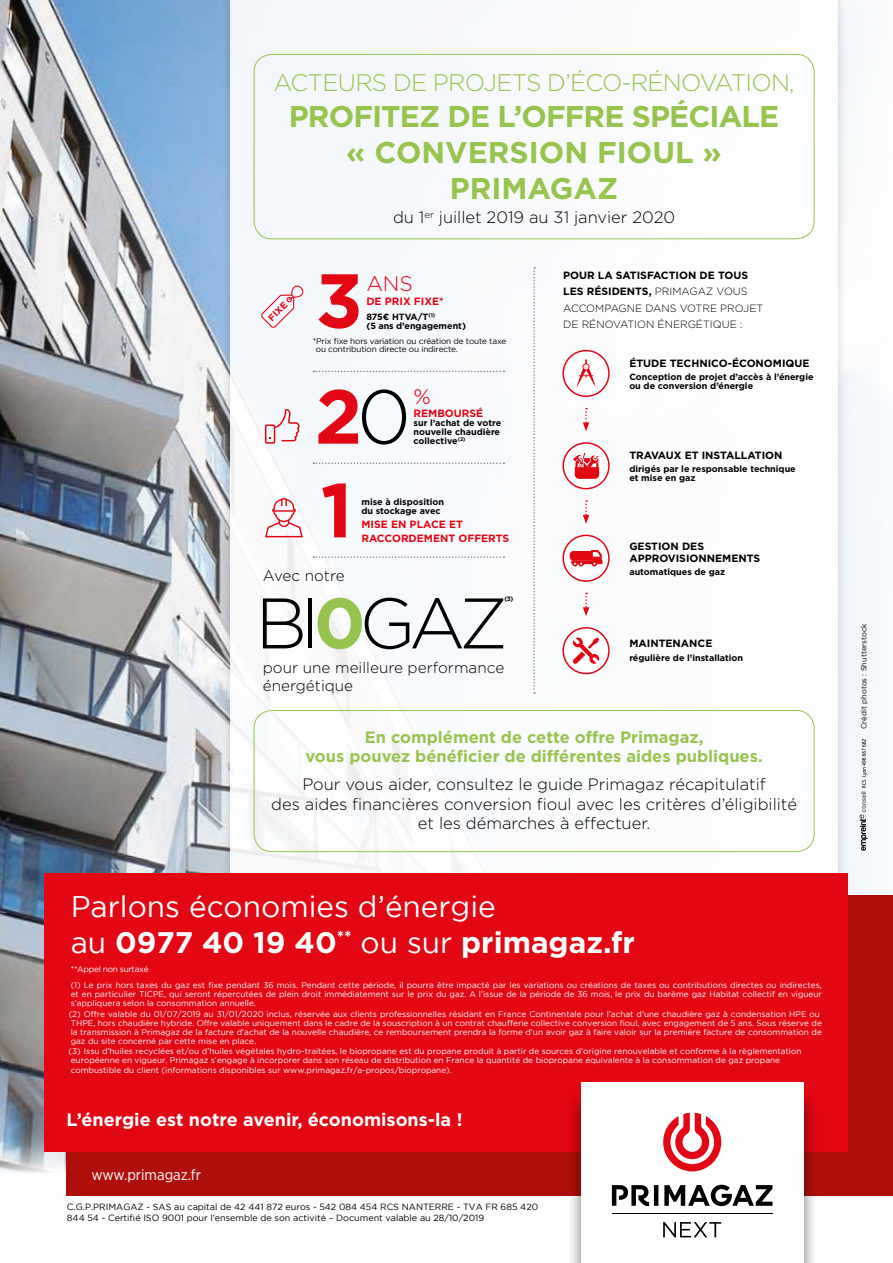
<style>
.page{position:relative;width:893px;height:1263px;background:#fff}
.page>*{position:absolute;margin:0;border:0;box-sizing:border-box;transform-origin:0 0}
.t1{font:700 76.5px/93.8px "Gotham";color:#e30613}
.t2{font:300 71.4px "Gotham";color:#000}
.t3{font:700 30px/36px "Gotham";letter-spacing:-.03em;color:#97c44e;text-align:center}
.t4{font:29.7px/35.7px "Gotham";color:#fff}
.t5{font:300 24px "Gotham";letter-spacing:-.03em;color:#97c44e}
.t6{font:300 21.15px "Gotham";color:#e30613}
.t7{font:700 18px "Gotham";color:#fff}
.t8{font:300 16.5px/19.5px "Gotham";color:#000;text-align:center}
.t9{font:700 16.5px/19.5px "Gotham";color:#97c44e;text-align:center}
.t10{font:300 15.3px/18.3px "Gotham";color:#000}
.t11{font:15px "Gotham Narrow";color:#fff}
.t12{font:300 10.5px/16.5px "Gotham";color:#000}
.t13{font:700 10.5px/12.6px "Gotham";color:#000}
.t14{font:700 10.5px/13.5px "Gotham";color:#e30613}
.t15{font:700 9.45px "Gotham";color:#e30613}
.t16{font:700 9px/9px "Gotham";color:#000}
.t17{font:9px/10.8px "Gotham";color:#000}
.t18{font:8.25px/9px "Gotham";color:#fff;text-align:justify}
.t19{font:8.25px/9.1px "Gotham";color:#fff}
.t20{font:8.25px/8.2px "Gotham";letter-spacing:-.02em;color:#000}
.t21{font:8.25px "Gotham";letter-spacing:-.03em;color:#fff}
.t22{font:7.5px "Gotham";color:#000}
.t23{font:700 6.3px "Gotham";color:#000}
.s1{font-weight:300;font-size:76.05px;color:#000}
.s2{font-weight:700;color:#97c44e}
.s3{font-weight:700}
.s4{font-style:inherit}
</style>
<div class="page">
<img style="left:0;top:0;width:870px;height:1131px">
<div style="left:221px;top:0;width:626px;height:1125px;background:#000;opacity:.2"></div>
<div style="left:230px;top:0;width:608px;height:1116px;background:#fff"></div>
<div style="left:67px;top:895px;width:826px;height:301px;background:#ae0f0a"></div>
<div style="left:45px;top:873px;width:803px;height:278px;background:#e30613"></div>
<svg style="left:313px;top:462px;width:191px;height:2px"></svg>
<svg style="left:313px;top:556px;width:191px;height:2px"></svg>
<svg style="left:313px;top:371px;width:191px;height:1px"></svg>
<svg style="left:533px;top:267px;width:2px;height:427px"></svg>
<div style="left:254px;top:54px;width:560px;height:185px;border:1px solid #97c44e;border-radius:18px"></div>
<svg style="left:265px;top:409px;width:35px;height:35px"></svg>
<svg style="left:261px;top:285px;width:42px;height:43px"></svg>
<svg style="left:265px;top:498px;width:38px;height:39px"></svg>
<div style="left:562px;top:350px;width:48px;height:47px;border:2px solid #e30613;border-radius:50%"></div>
<svg style="left:576px;top:359px;width:20px;height:28px"></svg>
<div style="left:562px;top:442px;width:48px;height:47px;border:2px solid #e30613;border-radius:50%"></div>
<svg style="left:573px;top:453px;width:26px;height:26px"></svg>
<div style="left:562px;top:535px;width:48px;height:47px;border:2px solid #e30613;border-radius:50%"></div>
<svg style="left:570px;top:550px;width:32px;height:16px"></svg>
<div style="left:562px;top:627px;width:48px;height:47px;border:2px solid #e30613;border-radius:50%"></div>
<svg style="left:573px;top:637px;width:26px;height:27px"></svg>
<div style="left:254px;top:710px;width:560px;height:142px;border:1px solid #97c44e;border-radius:18px"></div>
<svg style="left:583px;top:408px;width:6px;height:23px"></svg>
<svg style="left:583px;top:500px;width:6px;height:24px"></svg>
<svg style="left:583px;top:593px;width:6px;height:23px"></svg>
<div style="left:567px;top:1088px;width:252px;height:175px;background:#000;opacity:.5"></div>
<div style="left:581px;top:1083px;width:223px;height:180px;background:#fff"></div>
<hr style="left:612px;top:1213px;width:160px;height:1px;background:#000">
<svg style="left:663px;top:1222px;width:58px;height:15px"></svg>
<svg style="left:612px;top:1185px;width:160px;height:21px"></svg>
<svg style="left:663px;top:1113px;width:58px;height:58px"></svg>
<svg style="left:859px;top:739px;width:9px;height:112px"></svg>
<h3 class="t5" style="left:273px;top:67px;width:523px">ACTEURS DE PROJETS D’ÉCO-RÉNOVATION,</h3>
<h3 class="t3" style="left:289px;top:98px;width:492px">PROFITEZ DE L’OFFRE SPÉCIALE « CONVERSION FIOUL »<br>PRIMAGAZ</h3>
<h3 class="t8" style="left:393px;top:207px;width:284px">du 1<sup>er</sup> juillet 2019 au 31 janvier 2020</h3>
<p class="t15" style="left:265px;top:315px;width:24px;rotate:-45deg">FIXE</p>
<h1 class="t1" style="left:316px;top:253px;width:49px">3</h1>
<h3 class="t6" style="left:366px;top:270px;width:48px">ANS</h3>
<p class="t14" style="left:366px;top:294px;width:79px">DE PRIX FIXE*</p>
<p class="t16" style="left:366px;top:313px;width:70px">875€ HTVA/T<sup>(1)</sup></p>
<p class="t16" style="left:366px;top:322px;width:101px">(5 ans d’engagement)</p>
<p class="t20" style="left:316px;top:336px;width:192px;text-indent:-3px">*Prix fixe hors variation ou création de toute taxe ou contribution directe ou indirecte.</p>
<h3 class="t6" style="left:414px;top:383px;width:19px">%</h3>
<h1 class="t1" style="left:315px;top:369px;width:98px">2<span class="s1">0<br></span>1</h1>
<p class="t14" style="left:414px;top:406px;width:71px">REMBOURSÉ</p>
<p class="t16" style="left:414px;top:418px;width:89px">sur l’achat de votre nouvelle chaudière collective<sup>(2)</sup></p>
<p class="t16" style="left:361px;top:498px;width:84px">mise à disposition du stockage avec</p>
<p class="t14" style="left:361px;top:517px;width:149px">MISE EN PLACE ET<br>RACCORDEMENT OFFERTS</p>
<h3 class="t10" style="left:263px;top:566px;width:83px">Avec notre</h3>
<h2 class="t2" style="left:256px;top:578px;width:254px">BI<span class="s2">0</span>GAZ</h2>
<p class="t23" style="left:504px;top:595px;width:10px">(3)</p>
<h3 class="t10" style="left:263px;top:658px;width:243px">pour une meilleure performance énergétique</h3>
<p class="t12" style="left:563px;top:266px;width:201px"><span class="s3">POUR LA SATISFACTION DE TOUS<br>LES RÉSIDENTS,</span> PRIMAGAZ VOUS<br>ACCOMPAGNE DANS VOTRE PROJET<br>DE RÉNOVATION ÉNERGÉTIQUE :</p>
<p class="t13" style="left:629px;top:356px;width:182px">ÉTUDE TECHNICO-ÉCONOMIQUE</p>
<p class="t16" style="left:629px;top:372px;width:186px">Conception de projet d’accès à l’énergie ou de conversion d’énergie</p>
<p class="t13" style="left:629px;top:449px;width:155px">TRAVAUX ET INSTALLATION</p>
<p class="t16" style="left:629px;top:464px;width:168px">dirigés par le responsable technique et mise en gaz</p>
<p class="t13" style="left:629px;top:539px;width:132px">GESTION DES<br>APPROVISIONNEMENTS</p>
<p class="t16" style="left:629px;top:568px;width:97px">automatiques de gaz</p>
<p class="t13" style="left:629px;top:637px;width:85px">MAINTENANCE</p>
<p class="t16" style="left:629px;top:653px;width:115px">régulière de l’installation</p>
<h3 class="t9" style="left:305px;top:727px;width:459px">En complément de cette offre Primagaz,<br>vous pouvez bénéficier de différentes aides publiques.</h3>
<h3 class="t8" style="left:271px;top:774px;width:527px">Pour vous aider, consultez le guide Primagaz récapitulatif<br>des aides financières conversion fioul avec les critères d’éligibilité et les démarches à effectuer.</h3>
<h3 class="t4" style="left:71px;top:888px;width:566px">Parlons économies d’énergie<br>au <span class="s3">0977 40 19 40</span><sup>**</sup> ou sur <span class="s3">primagaz.fr</span></h3>
<p class="t21" style="left:71px;top:964px;width:79px">**Appel non surtaxé</p>
<p class="t18" style="left:71px;top:980px;width:753px"><span class="s4">(1)</span> Le prix hors taxes du gaz est fixe pendant 36 mois. Pendant cette période, il pourra être impacté par les variations ou créations de taxes ou contributions directes ou indirectes, et en particulier TICPE, qui seront répercutées de plein droit immédiatement sur le prix du gaz. A l’issue de la période de 36 mois, le prix du barème gaz Habitat collectif en vigueur s’appliquera selon la consommation annuelle.</p>
<p class="t18" style="left:69px;top:1009px;width:755px;text-align:left"><span class="s4">(2)</span> Offre valable du 01/07/2019 au 31/01/2020 inclus, réservée aux clients professionnelles résidant en France Continentale pour l’achat d’une chaudière gaz à condensation HPE ou THPE, hors chaudière hybride. Offre valable uniquement dans le cadre de la souscription à un contrat chaufferie collective conversion fioul, avec engagement de 5 ans. Sous réserve de la transmission à Primagaz de la facture d’achat de la nouvelle chaudière, ce remboursement prendra la forme d’un avoir gaz à faire valoir sur la première facture de consommation de gaz du site concerné par cette mise en place.</p>
<p class="t19" style="left:69px;top:1047px;width:734px">(3) Issu d’huiles recyclées et/ou d’huiles végétales hydro-traitées, le biopropane est du propane produit à partir de sources d’origine renouvelable et conforme à la règlementation européenne en vigueur. Primagaz s’engage à incorporer dans son réseau de distribution en France la quantité de biopropane équivalente à la consommation de gaz propane combustible du client (informations disponibles sur www.primagaz.fr/a-propos/biopropane).</p>
<h3 class="t7" style="left:67px;top:1108px;width:397px">L’énergie est notre avenir, économisons-la !</h3>
<h3 class="t11" style="left:91px;top:1166px;width:111px">www.primagaz.fr</h3>
<p class="t17" style="left:67px;top:1201px;width:473px">C.G.P.PRIMAGAZ - SAS au capital de 42 441 872 euros - 542 084 454 RCS NANTERRE - TVA FR 685 420<br>844 54 - Certifié ISO 9001 pour l’ensemble de son activité – Document valable au <span class="s4">28/10/2019</span></p>
<p class="t22" style="left:860px;top:729px;width:107px;rotate:-90deg">Crédit photos : Shutterstock</p>
</div>
